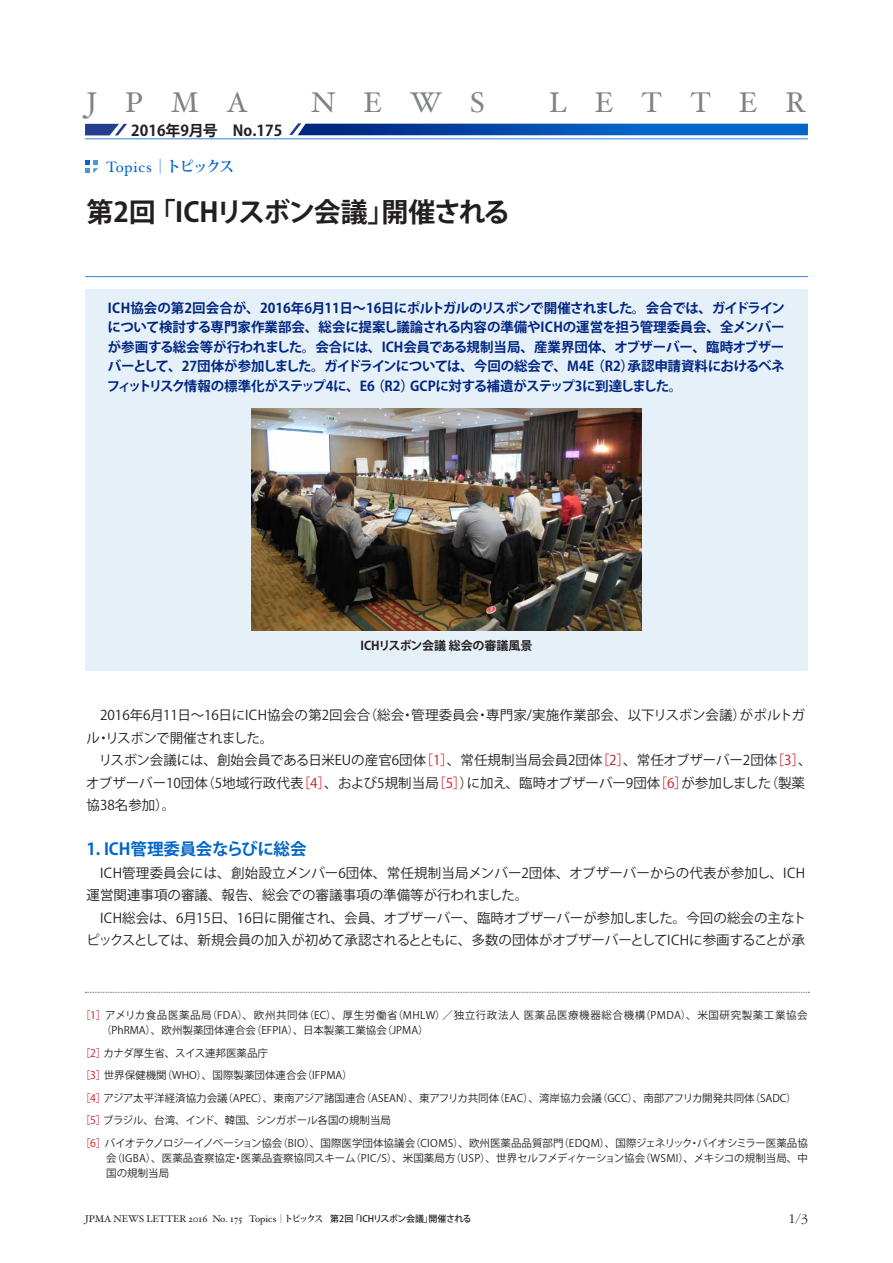
<style>
.page{position:relative;width:893px;height:1263px;background:#fff}
.page>*{position:absolute;margin:0;border:0;box-sizing:border-box;transform-origin:0 0}
.t1{font:28.5px "Hoefler Text";letter-spacing:.985em;color:#808285}
.t2{font:700 27px "Koz Go Pr 6 N";letter-spacing:-.045em;color:#231f20}
.t3{font:700 16.5px "Koz Go Pr 6 N";letter-spacing:-.02em;color:#0266c8}
.t4{font:700 15px "Koz Go Pr 6 N";color:#231f20}
.t5{font:15px "Hoefler Text";letter-spacing:.05em;color:#0266c8}
.t6{font:300 13.8px "Garamond";color:#231f20}
.t7{font:13.5px/22.5px "Koz Go Pr 6 N";color:#231f20}
.t8{font:700 13.5px/19.5px "Koz Go Pr 6 N";letter-spacing:-.03em;color:#002782;text-align:justify}
.t9{font:700 12px "Koz Go Pr 6 N";letter-spacing:-.005em;color:#231f20}
.t10{font:10.5px/22.5px "Koz Go Pr 6 N";color:#231f20}
.t11{font:10.5px/15px "Koz Go Pr 6 N";letter-spacing:.035em;color:#231f20}
.t12{font:9.75px "Hoefler Text";color:#231f20}
.s1{font-family:"Koz Min Pr 6 N";font-weight:700}
.s2{color:#d0121b}
.s3{font-family:"Koz Min Pro";font-size:9px}
.s4{font-family:"Koz Min Pro";font-weight:700;font-size:9px}
.s5{font-family:"Koz Go Pr 6 N";font-weight:500;font-size:9px}
</style>
<div class="page">
<div style="left:85px;top:289px;width:723px;height:382px;background:#e6f0f9"></div>
<img style="left:252px;top:408px;width:389px;height:222px">
<hr style="left:85px;top:276px;width:723px;height:1px;background:#3585d3">
<svg style="left:85px;top:160px;width:13px;height:13px"></svg>
<svg style="left:85px;top:124px;width:42px;height:11px"></svg>
<svg style="left:289px;top:123px;width:519px;height:12px;background:#135bb3"></svg>
<hr style="left:85px;top:139px;width:723px;height:1px;background:#3585d3">
<svg style="left:85px;top:992px;width:724px;height:1px"></svg>
<h1 class="t1" style="left:87px;top:85px;width:163px">JPMA</h1>
<h1 class="t1" style="left:311px;top:85px;width:175px">NEWS</h1>
<h1 class="t1" style="left:549px;top:85px;width:259px">LETTER</h1>
<p class="t4" style="left:131px;top:122px;width:153px">2016年9月号　No.175</p>
<p class="t5" style="left:106px;top:158px;width:130px">Topics<span class="s1">｜トピックス</span></p>
<h2 class="t2" style="left:87px;top:196px;width:425px">第2回 「ICHリスボン会議」開催される</h2>
<p class="t8" style="left:107px;top:298px;width:680px">ICH協会の第2回会合が、2016年6月11日〜16日にポルトガルのリスボンで開催されました。会合では、ガイドラインについて検討する専門家作業部会、総会に提案し議論される内容の準備やICHの運営を担う管理委員会、全メンバーが参画する総会等が行われました。会合には、ICH会員である規制当局、産業界団体、オブザーバー、臨時オブザーバーとして、27団体が参加しました。ガイドラインについては、今回の総会で、M4E （R2）承認申請資料におけるベネフィットリスク情報の標準化がステップ4に、E6 （R2）GCPに対する補遺がステップ3に到達しました。</p>
<p class="t9" style="left:360px;top:638px;width:173px">ICHリスボン会議 総会の審議風景</p>
<p class="t7" style="left:86px;top:704px;width:727px">　2016年6月11日〜16日にICH協会の第2回会合（総会・管理委員会・専門家/実施作業部会、以下リスボン会議）がポルトガル・リスボンで開催されました。<br>　リスボン会議には、創始会員である日米EUの産官6団体<span class="s2">［1］</span>、常任規制当局会員2団体<span class="s2">［2］</span>、常任オブザーバー2団体<span class="s2">［3］</span>、オブザーバー10団体（5地域行政代表<span class="s2">［4］</span>、および5規制当局<span class="s2">［5］</span>）に加え、臨時オブザーバー9団体<span class="s2">［6］</span>が参加しました（製薬協38名参加）。</p>
<p class="t3" style="left:87px;top:840px;width:222px">1. ICH管理委員会ならびに総会</p>
<p class="t7" style="left:86px;top:862px;width:721px">　ICH管理委員会には、創始設立メンバー6団体、常任規制当局メンバー2団体、オブザーバーからの代表が参加し、ICH運営関連事項の審議、報告、総会での審議事項の準備等が行われました。<br>　ICH総会は、6月15日、16日に開催され、会員、オブザーバー、臨時オブザーバーが参加しました。今回の総会の主なトピックスとしては、新規会員の加入が初めて承認されるとともに、多数の団体がオブザーバーとしてICHに参画することが承</p>
<p class="t11" style="left:101px;top:1008px;width:708px;text-indent:-21px"><span class="s2">［1］</span>アメリカ食品医薬品局（FDA）、欧州共同体（EC）、厚生労働省（MHLW）／独立行政法人 医薬品医療機器総合機構（PMDA）、米国研究製薬工業協会（PhRMA）、欧州製薬団体連合会（EFPIA）、日本製薬工業協会（JPMA）</p>
<p class="t10" style="left:80px;top:1042px;width:729px"><span class="s2">［2］</span>カナダ厚生省、スイス連邦医薬品庁<br><span class="s2">［3］</span>世界保健機関（WHO）、国際製薬団体連合会（IFPMA）<br><span class="s2">［4］</span>アジア太平洋経済協力会議（APEC）、東南アジア諸国連合（ASEAN）、東アフリカ共同体（EAC）、湾岸協力会議（GCC）、南部アフリカ開発共同体（SADC）<span class="s2">［5］</span>ブラジル、台湾、インド、韓国、シンガポール各国の規制当局<br><span class="s2">［6］</span>バイオテクノロジーイノベーション協会（BIO）、国際医学団体協議会（CIOMS）、欧州医薬品品質部門（EDQM）、国際ジェネリック・バイオシミラー医薬品協</p>
<p class="t10" style="left:106px;top:1150px;width:703px;line-height:15px">会（IGBA）、医薬品査察協定・医薬品査察協同スキーム（PIC/S）、米国薬局方（USP）、世界セルフメディケーション協会（WSMI）、メキシコの規制当局、中国の規制当局</p>
<p class="t12" style="left:85px;top:1213px;width:388px">JPMA NEWS LETTER 2016 No. 175 Topics<span class="s3">｜</span><span class="s4">トピックス</span> <span class="s5">第2回 「ICHリスボン会議」開催される</span></p>
<p class="t6" style="left:789px;top:1211px;width:21px">1/3</p>
</div>
